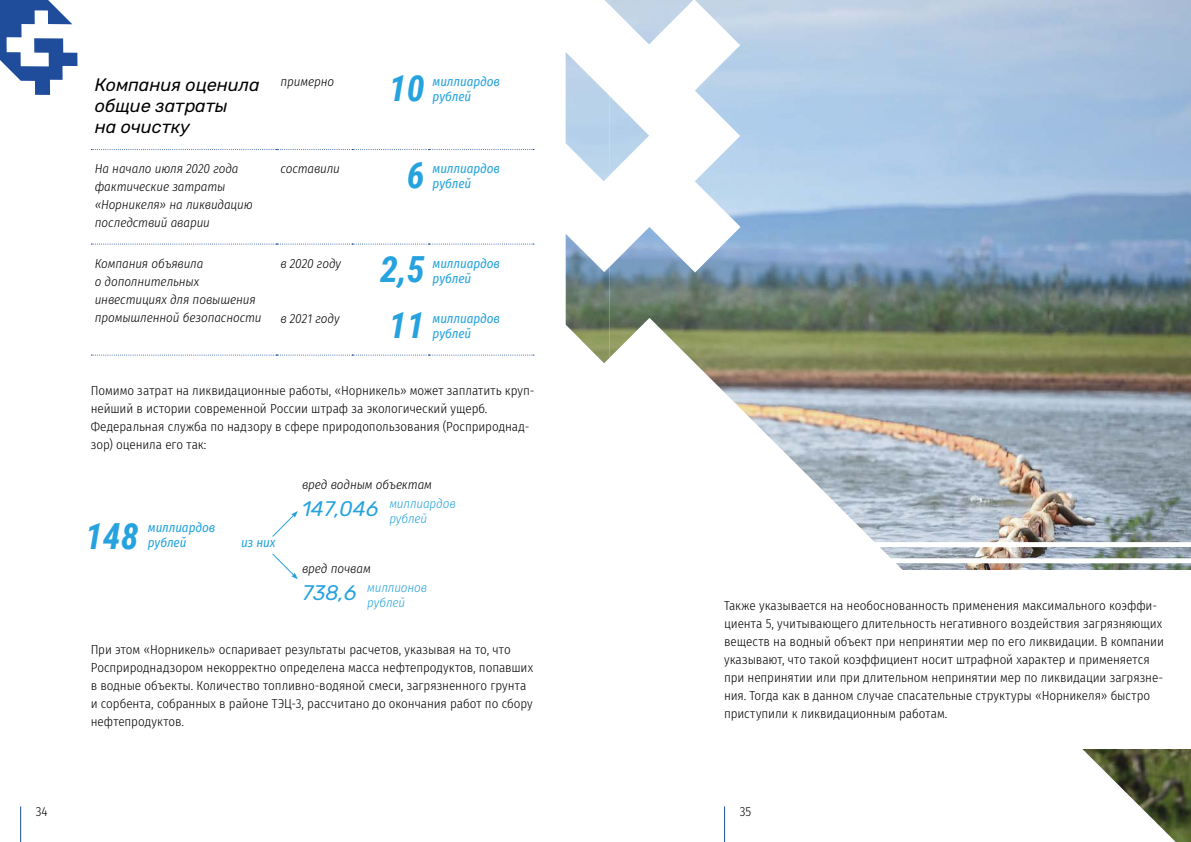
<style>
.page{position:relative;width:1191px;height:842px;background:#fff}
.page>*{position:absolute;margin:0;border:0;box-sizing:border-box;transform-origin:0 0}
.t1{font:italic 700 36px "Roboto Condensed";color:#26a3de}
.t2{font:italic 21px "Rubik";color:#26a3de}
.t3{font:italic 18px/21px "Rubik";color:#000}
.t4{font:300 13px/18px "Fira Sans Condensed";letter-spacing:-.005em;color:#000}
.t5{font:italic 300 13px/18px "Fira Sans Condensed";letter-spacing:-.01em;color:#000}
.t6{font:italic 13px/15px "Fira Sans Condensed";letter-spacing:-.01em;color:#26a3de}
.t7{font:italic 300 13px/15px "Fira Sans Condensed";letter-spacing:-.01em;color:#26a3de}
</style>
<div class="page">
<img style="left:609px;top:0;width:582px;height:842px">
<div style="left:629px;top:570px;width:562px;height:179px;background:#fff"></div>
<div style="left:834px;top:558px;width:357px;height:5px;background:#fff"></div>
<div style="left:834px;top:542px;width:357px;height:5px;background:#fff"></div>
<svg style="left:91px;top:149px;width:443px;height:1px"></svg>
<svg style="left:91px;top:244px;width:443px;height:1px"></svg>
<svg style="left:91px;top:355px;width:443px;height:1px"></svg>
<svg style="left:272px;top:511px;width:26px;height:26px"></svg>
<svg style="left:272px;top:553px;width:26px;height:26px"></svg>
<img style="left:566px;top:0;width:43px;height:363px">
<hr style="left:724px;top:806px;width:1px;height:36px;background:#1f4d9c">
<svg style="left:0;top:0;width:77px;height:95px"></svg>
<hr style="left:20px;top:806px;width:1px;height:36px;background:#1f4d9c">
<h3 class="t3" style="left:95px;top:74px;width:166px">Компания оценила общие затраты<br>на очистку</h3>
<p class="t5" style="left:280px;top:72px;width:55px">примерно</p>
<h1 class="t1" style="left:389px;top:63px;width:37px">10</h1>
<p class="t6" style="left:432px;top:74px;width:69px">миллиардов рублей</p>
<p class="t5" style="left:95px;top:159px;width:160px">На начало июля 2020 года фактические затраты «Норникеля» на ликвидацию последствий аварии</p>
<p class="t5" style="left:280px;top:159px;width:61px">составили</p>
<h1 class="t1" style="left:407px;top:150px;width:19px">6</h1>
<p class="t6" style="left:432px;top:161px;width:69px">миллиардов рублей</p>
<p class="t5" style="left:95px;top:254px;width:168px">Компания объявила<br>о дополнительных инвестициях для повышения промышленной безопасности</p>
<p class="t5" style="left:280px;top:254px;width:62px">в 2020 году</p>
<h1 class="t1" style="left:380px;top:244px;width:46px">2,5</h1>
<p class="t6" style="left:432px;top:255px;width:69px">миллиардов рублей</p>
<p class="t5" style="left:280px;top:309px;width:61px">в 2021 году</p>
<h1 class="t1" style="left:389px;top:300px;width:37px">11</h1>
<p class="t6" style="left:432px;top:311px;width:69px">миллиардов рублей</p>
<p class="t4" style="left:91px;top:381px;width:445px">Помимо затрат на ликвидационные работы, «Норникель» может заплатить круп&shy;нейший в истории современной России штраф за экологический ущерб.<br>Федеральная служба по надзору в сфере природопользования (Росприроднад&shy;зор) оценила его так:</p>
<h1 class="t1" style="left:85px;top:511px;width:55px">148</h1>
<p class="t6" style="left:148px;top:520px;width:69px">миллиардов рублей</p>
<p class="t6" style="left:241px;top:535px;width:36px">из них</p>
<p class="t5" style="left:302px;top:476px;width:131px">вред водным объектам</p>
<h2 class="t2" style="left:302px;top:497px;width:78px">147,046</h2>
<p class="t7" style="left:389px;top:496px;width:68px">миллиардов рублей</p>
<p class="t5" style="left:302px;top:559px;width:70px">вред почвам</p>
<h2 class="t2" style="left:302px;top:581px;width:56px">738,6</h2>
<p class="t7" style="left:367px;top:579px;width:61px">миллионов рублей</p>
<p class="t4" style="left:91px;top:641px;width:444px">При этом «Норникель» оспаривает результаты расчетов, указывая на то, что Росприроднадзором некорректно определена масса нефтепродуктов, попавших в водные объекты. Количество топливно-водяной смеси, загрязненного грунта и сорбента, собранных в районе ТЭЦ-3, рассчитано до окончания работ по сбору нефтепродуктов.</p>
<p class="t4" style="left:724px;top:597px;width:441px">Также указывается на необоснованность применения максимального коэффи&shy;циента 5, учитывающего длительность негативного воздействия загрязняющих веществ на водный объект при непринятии мер по его ликвидации. В компании указывают, что такой коэффициент носит штрафной характер и применяется при непринятии или при длительном непринятии мер по ликвидации загрязне&shy;ния. Тогда как в данном случае спасательные структуры «Норникеля» быстро приступили к ликвидационным работам.</p>
<p class="t4" style="left:36px;top:802px;width:13px">34</p>
<p class="t4" style="left:739px;top:802px;width:13px">35</p>
</div>
